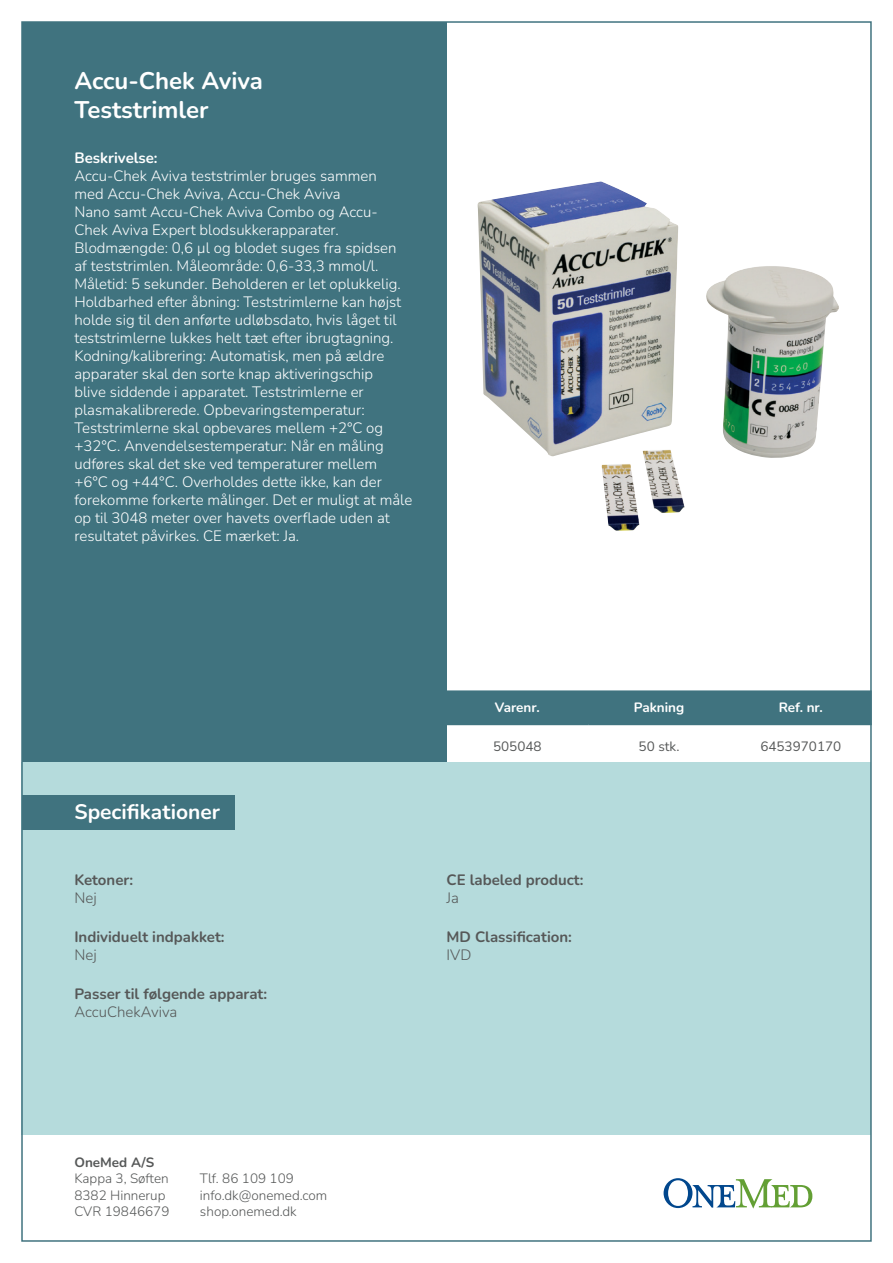
<style>
.page{position:relative;width:893px;height:1263px;background:#fff}
.page>*{position:absolute;margin:0;border:0;box-sizing:border-box;transform-origin:0 0}
.Produktnavn_og_beskr{font:700 24px "Nunito";color:#fff}
.t1{font:700 21px "Nunito";color:#fff}
.Beskrivelse{font:300 15px/18px "Nunito";color:#fff}
.Specifikationer{font:700 15px/18px "Nunito";color:#565858}
.t2{font:700 15px "Nunito";color:#fff}
.Specifikationer-2{font:300 15px "Nunito";color:#565858}
.t3{font:300 13.5px/16.5px "Nunito";color:#565858}
.Tabeltekst{font:13.5px "Nunito";color:#565858}
.t4{font:700 13.5px "Nunito";color:#fff}
.t5{font:700 13.5px "Nunito";color:#565858}
.s1{font-weight:300}
</style>
<div class="page">
<img style="left:478px;top:181px;width:361px;height:350px">
<div style="left:22px;top:22px;width:424px;height:740px;background:#40737f"></div>
<div style="left:22px;top:762px;width:849px;height:373px;background:#b5dbdc"></div>
<svg style="left:664px;top:1178px;width:148px;height:30px"></svg>
<div style="left:446px;top:690px;width:426px;height:34px;background:#40737f"></div>
<hr style="left:446px;top:724px;width:142px;height:1px;background:#40737f">
<hr style="left:588px;top:724px;width:142px;height:1px;background:#40737f">
<hr style="left:730px;top:724px;width:142px;height:1px;background:#40737f">
<div style="left:22px;top:795px;width:212px;height:34px;background:#40737f"></div>
<p class="Produktnavn_og_beskr" style="left:74px;top:64px;width:190px">Accu-Chek Aviva</p>
<p class="Produktnavn_og_beskr" style="left:74px;top:93px;width:136px">Teststrimler</p>
<p class="t2" style="left:74px;top:147px;width:85px">Beskrivelse:</p>
<p class="Beskrivelse" style="left:74px;top:166px;width:339px">Accu-Chek Aviva teststrimler bruges sammen<br>med Accu-Chek Aviva, Accu-Chek Aviva<br>Nano samt Accu-Chek Aviva Combo og Accu-Chek Aviva Expert blodsukkerapparater.<br>Blodmængde: 0,6 µl og blodet suges fra spidsen af teststrimlen. Måleområde: 0,6-33,3 mmol/l.<br>Måletid: 5 sekunder. Beholderen er let oplukkelig.<br>Holdbarhed efter åbning: Teststrimlerne kan højst holde sig til den anførte udløbsdato, hvis låget til teststrimlerne lukkes helt tæt efter ibrugtagning.<br>Kodning/kalibrering: Automatisk, men på ældre apparater skal den sorte knap aktiveringschip<br>blive siddende i apparatet. Teststrimlerne er plasmakalibrerede. Opbevaringstemperatur:<br>Teststrimlerne skal opbevares mellem +2°C og +32°C. Anvendelsestemperatur: Når en måling udføres skal det ske ved temperaturer mellem +6°C og +44°C. Overholdes dette ikke, kan der forekomme forkerte målinger. Det er muligt at måle op til 3048 meter over havets overflade uden at resultatet påvirkes. CE mærket: Ja.</p>
<p class="t1" style="left:74px;top:797px;width:147px">Specifikationer</p>
<p class="Specifikationer" style="left:74px;top:870px;width:60px">Ketoner:</p>
<p class="Specifikationer-2" style="left:74px;top:887px;width:24px">Nej</p>
<p class="Specifikationer" style="left:74px;top:927px;width:152px">Individuelt indpakket:</p>
<p class="Specifikationer-2" style="left:74px;top:944px;width:24px">Nej</p>
<p class="Specifikationer" style="left:74px;top:984px;width:194px">Passer til følgende apparat:<br><span class="s1">AccuChekAviva</span></p>
<p class="t5" style="left:74px;top:1152px;width:81px">OneMed A/S</p>
<p class="t3" style="left:74px;top:1170px;width:96px">Kappa 3, Søften</p>
<p class="t3" style="left:74px;top:1186px;width:93px">8382 Hinnerup</p>
<p class="t3" style="left:74px;top:1203px;width:97px">CVR 19846679</p>
<p class="t3" style="left:200px;top:1170px;width:129px">Tlf. 86 109 109 info.dk@onemed.com</p>
<p class="t3" style="left:200px;top:1203px;width:98px">shop.onemed.dk</p>
<p class="t4" style="left:495px;top:698px;width:46px">Varenr.</p>
<p class="t4" style="left:634px;top:698px;width:52px">Pakning</p>
<p class="t4" style="left:779px;top:698px;width:46px">Ref. nr.</p>
<p class="Tabeltekst" style="left:493px;top:736px;width:50px">505048</p>
<p class="Tabeltekst" style="left:639px;top:736px;width:42px">50 stk.</p>
<p class="Tabeltekst" style="left:760px;top:736px;width:82px">6453970170</p>
<p class="Specifikationer" style="left:446px;top:870px;width:138px">CE labeled product:</p>
<p class="Specifikationer-2" style="left:446px;top:887px;width:14px">Ja</p>
<p class="Specifikationer" style="left:446px;top:927px;width:127px">MD Classification:</p>
<p class="Specifikationer-2" style="left:446px;top:944px;width:26px">IVD</p>
</div>
